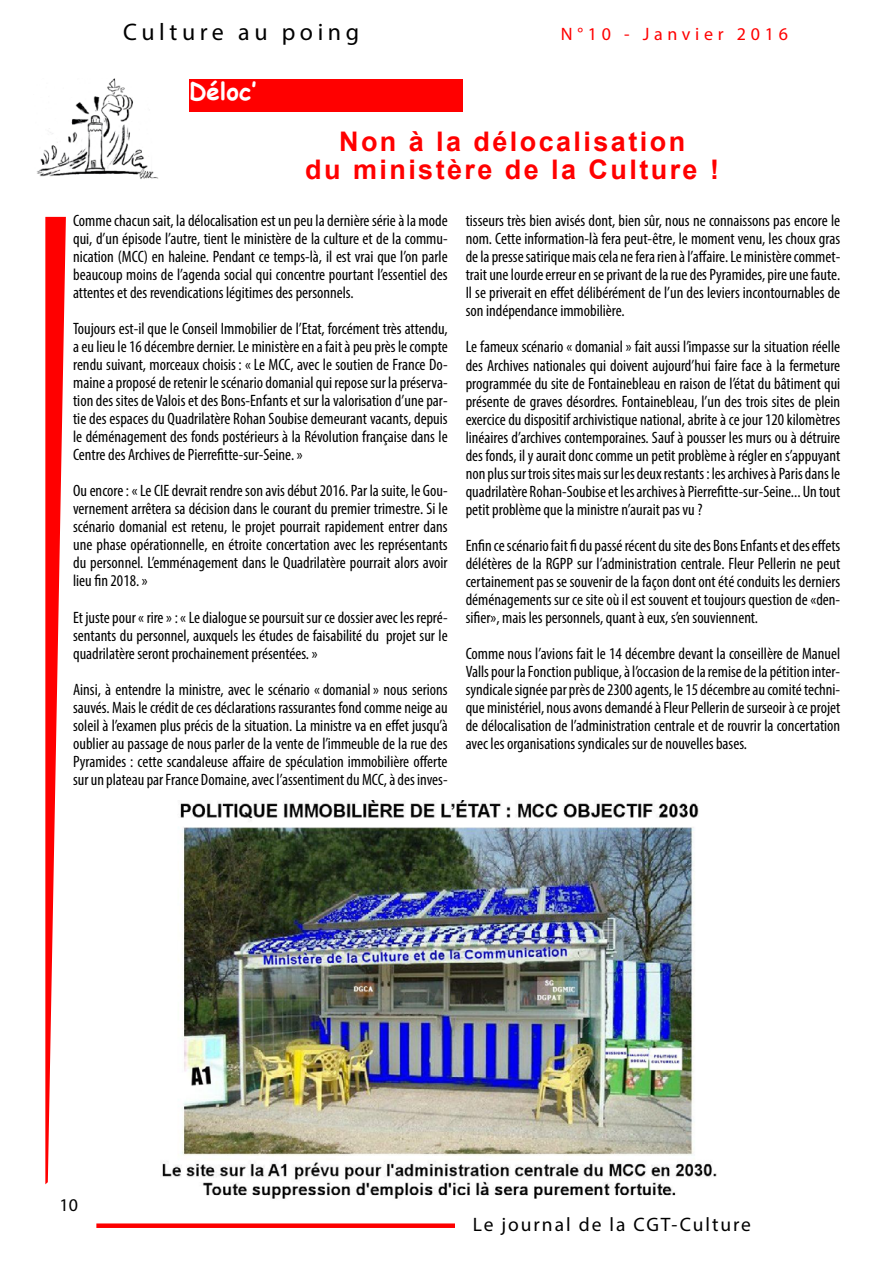
<style>
.page{position:relative;width:893px;height:1263px;background:#fff}
.page>*{position:absolute;margin:0;border:0;box-sizing:border-box;transform-origin:0 0}
.t1{font:700 27px/28.5px "Arial";letter-spacing:.09em;color:#f00;text-align:center}
.t2{font:24px "Myriad Pro";letter-spacing:.19em;color:#000}
.t3{font:700 24px "Comic Sans MS";color:#fff}
.t4{font:19.5px "Myriad Pro";letter-spacing:.1em;color:#000}
.t5{font:18px "Myriad Pro";letter-spacing:.26em;color:#f00}
.t6{font:18px "Myriad Pro";color:#000}
.t7{font:condensed 16.5px/18px "Myriad Pro";color:#000;text-align:justify}
</style>
<div class="page">
<svg style="left:45px;top:217px;width:21px;height:967px"></svg>
<div style="left:45px;top:1178px;width:46px;height:47px;background:#fff;border-radius:50%"></div>
<img style="left:37px;top:78px;width:122px;height:101px">
<div style="left:96px;top:1223px;width:359px;height:5px;background:#fd0000"></div>
<div style="left:189px;top:79px;width:274px;height:33px;background:#f00"></div>
<img style="left:162px;top:800px;width:555px;height:399px">
<h2 class="t2" style="left:123px;top:17px;width:237px">Culture au poing</h2>
<p class="t5" style="left:561px;top:22px;width:229px">N°10 - Janvier 2016</p>
<h2 class="t3" style="left:189px;top:74px;width:69px">Déloc’</h2>
<h1 class="t1" style="left:305px;top:128px;width:415px">Non à la délocalisation<br>du ministère de la Culture !</h1>
<p class="t7" style="left:73px;top:212px;width:376px">Comme chacun sait, la délocalisation est un peu la dernière série à la mode qui, d’un épisode l’autre, tient le ministère de la culture et de la commu&shy;nication (MCC) en haleine. Pendant ce temps-là, il est vrai que l’on parle beaucoup moins de l’agenda social qui concentre pourtant l’essentiel des attentes et des revendications légitimes des personnels.</p>
<p class="t7" style="left:73px;top:320px;width:376px">Toujours est-il que le Conseil Immobilier de l’Etat, forcément très attendu, a eu lieu le 16 décembre dernier. Le ministère en a fait à peu près le compte rendu suivant, morceaux choisis : « Le MCC, avec le soutien de France Do&shy;maine a proposé de retenir le scénario domanial qui repose sur la préserva&shy;tion des sites de Valois et des Bons-Enfants et sur la valorisation d’une par&shy;tie des espaces du Quadrilatère Rohan Soubise demeurant vacants, depuis le déménagement des fonds postérieurs à la Révolution française dans le Centre des Archives de Pierrefitte-sur-Seine. »</p>
<p class="t7" style="left:73px;top:482px;width:376px">Ou encore : « Le CIE devrait rendre son avis début 2016. Par la suite, le Gou&shy;vernement arrêtera sa décision dans le courant du premier trimestre. Si le scénario domanial est retenu, le projet pourrait rapidement entrer dans une phase opérationnelle, en étroite concertation avec les représentants du personnel. L’emménagement dans le Quadrilatère pourrait alors avoir lieu fin 2018. »</p>
<p class="t7" style="left:73px;top:608px;width:376px">Et juste pour « rire » : « Le dialogue se poursuit sur ce dossier avec les repré&shy;sentants du personnel, auxquels les études de faisabilité du projet sur le quadrilatère seront prochainement présentées. »</p>
<p class="t7" style="left:73px;top:680px;width:376px">Ainsi, à entendre la ministre, avec le scénario « domanial » nous serions sauvés. Mais le crédit de ces déclarations rassurantes fond comme neige au soleil à l’examen plus précis de la situation. La ministre va en effet jusqu’à oublier au passage de nous parler de la vente de l’immeuble de la rue des Pyramides : cette scandaleuse affaire de spéculation immobilière offerte sur un plateau par France Domaine, avec l’assentiment du MCC, à des inves-</p>
<p class="t7" style="left:466px;top:212px;width:376px">tisseurs très bien avisés dont, bien sûr, nous ne connaissons pas encore le nom. Cette information-là fera peut-être, le moment venu, les choux gras de la presse satirique mais cela ne fera rien à l’affaire. Le ministère commet&shy;trait une lourde erreur en se privant de la rue des Pyramides, pire une faute.<br>Il se priverait en effet délibérément de l’un des leviers incontournables de son indépendance immobilière.</p>
<p class="t7" style="left:466px;top:338px;width:376px">Le fameux scénario « domanial » fait aussi l’impasse sur la situation réelle des Archives nationales qui doivent aujourd’hui faire face à la fermeture programmée du site de Fontainebleau en raison de l’état du bâtiment qui présente de graves désordres. Fontainebleau, l’un des trois sites de plein exercice du dispositif archivistique national, abrite à ce jour 120 kilomètres linéaires d’archives contemporaines. Sauf à pousser les murs ou à détruire des fonds, il y aurait donc comme un petit problème à régler en s’appuyant non plus sur trois sites mais sur les deux restants : les archives à Paris dans le quadrilatère Rohan-Soubise et les archives à Pierrefitte-sur-Seine... Un tout petit problème que la ministre n’aurait pas vu ?</p>
<p class="t7" style="left:466px;top:536px;width:376px">Enfin ce scénario fait fi du passé récent du site des Bons Enfants et des effets délétères de la RGPP sur l’administration centrale. Fleur Pellerin ne peut certainement pas se souvenir de la façon dont ont été conduits les derniers déménagements sur ce site où il est souvent et toujours question de «den&shy;sifier», mais les personnels, quant à eux, s’en souviennent.</p>
<p class="t7" style="left:466px;top:644px;width:376px">Comme nous l’avions fait le 14 décembre devant la conseillère de Manuel Valls pour la Fonction publique, à l’occasion de la remise de la pétition inter&shy;syndicale signée par près de 2300 agents, le 15 décembre au comité techni&shy;que ministériel, nous avons demandé à Fleur Pellerin de surseoir à ce projet de délocalisation de l’administration centrale et de rouvrir la concertation avec les organisations syndicales sur de nouvelles bases.</p>
<p class="t6" style="left:59px;top:1194px;width:20px">10</p>
<p class="t4" style="left:473px;top:1212px;width:280px">Le journal de la CGT-Culture</p>
</div>
